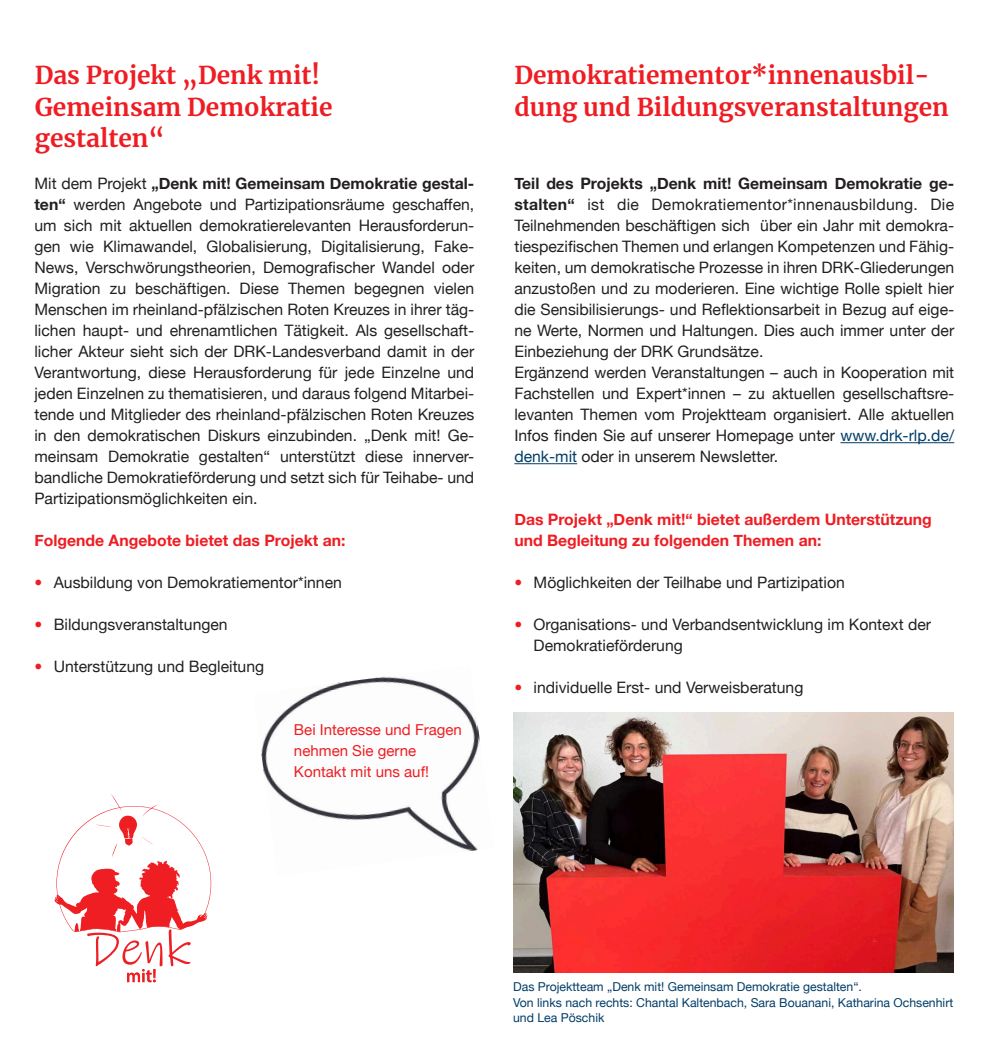
<style>
.page{position:relative;width:993px;height:1052px;background:#fff}
.page>*{position:absolute;margin:0;border:0;box-sizing:border-box;transform-origin:0 0}
.t1{font:700 24.5px/31.5px "Merriweather";color:#ee1d23}
.t2{font:15.75px/21px "Helvetica Neue";color:#231f20}
.t3{font:700 15.75px/21px "Helvetica Neue";color:#ee1d23}
.t4{font:15.05px/21px "Helvetica Neue";color:#ee1d23}
.t5{font:12.25px/15.8px "Helvetica Neue";color:#003d68}
.s1{font-weight:700}
.s2{font-weight:900;font-stretch:condensed;color:#ee1d23}
.s3{color:#003d68}
</style>
<div class="page">
<hr style="left:840px;top:442px;width:113px;height:1px;background:#003d68">
<hr style="left:514px;top:463px;width:63px;height:1px;background:#003d68">
<img style="left:513px;top:713px;width:440px;height:259px">
<img style="left:261px;top:676px;width:219px;height:175px">
<svg style="left:55px;top:794px;width:156px;height:188px"></svg>
<h1 class="t1" style="left:35px;top:59px;width:299px">Das Projekt „Denk mit!<br>Gemeinsam Demokratie gestalten“</h1>
<p class="t2" style="left:34px;top:174px;width:441px;text-align:justify">Mit dem Projekt <span class="s1">„Denk mit! Gemeinsam Demokratie gestal&shy;ten“</span> werden Angebote und Partizipationsräume geschaffen, um sich mit aktuellen demokratierelevanten Herausforderun&shy;gen wie Klimawandel, Globalisierung, Digitalisierung, Fake-News, Verschwörungstheorien, Demografischer Wandel oder Migration zu beschäftigen. Diese Themen begegnen vielen Menschen im rheinland-pfälzischen Roten Kreuzes in ihrer täg&shy;lichen haupt- und ehrenamtlichen Tätigkeit. Als gesellschaft&shy;licher Akteur sieht sich der DRK-Landesverband damit in der Verantwortung, diese Herausforderung für jede Einzelne und jeden Einzelnen zu thematisieren, und daraus folgend Mitarbei&shy;tende und Mitglieder des rheinland-pfälzischen Roten Kreuzes in den demokratischen Diskurs einzubinden. „Denk mit! Ge&shy;meinsam Demokratie gestalten“ unterstützt diese innerver&shy;bandliche Demokratieförderung und setzt sich für Teihabe- und Partizipationsmöglichkeiten ein.</p>
<p class="t3" style="left:34px;top:530px;width:312px">Folgende Angebote bietet das Projekt an:</p>
<p class="t2" style="left:34px;top:573px;width:309px"><span class="s2">•</span> Ausbildung von Demokratiementor*innen</p>
<p class="t2" style="left:34px;top:615px;width:195px"><span class="s2">•</span> Bildungsveranstaltungen</p>
<p class="t2" style="left:34px;top:657px;width:231px"><span class="s2">•</span> Unterstützung und Begleitung</p>
<p class="t4" style="left:294px;top:720px;width:169px">Bei Interesse und Fragen nehmen Sie gerne<br>Kontakt mit uns auf!</p>
<h1 class="t1" style="left:514px;top:59px;width:436px">Demokratiementor*innenausbil&shy;dung und Bildungsveranstaltungen</h1>
<p class="t2" style="left:514px;top:174px;width:441px"><span class="s1">Teil des Projekts „Denk mit! Gemeinsam Demokratie ge&shy;stalten“</span> ist die Demokratiementor*innenausbildung. Die Teilnehmenden beschäftigen sich über ein Jahr mit demokra&shy;tiespezifischen Themen und erlangen Kompetenzen und Fähig&shy;keiten, um demokratische Prozesse in ihren DRK-Gliederungen anzustoßen und zu moderieren. Eine wichtige Rolle spielt hier die Sensibilisierungs- und Reflektionsarbeit in Bezug auf eige&shy;ne Werte, Normen und Haltungen. Dies auch immer unter der Einbeziehung der DRK Grundsätze.<br>Ergänzend werden Veranstaltungen – auch in Kooperation mit Fachstellen und Expert*innen – zu aktuellen gesellschaftsre&shy;levanten Themen vom Projektteam organisiert. Alle aktuellen Infos finden Sie auf unserer Homepage unter <span class="s3">www.drk-rlp.de/ denk-mit</span> oder in unserem Newsletter.</p>
<p class="t3" style="left:514px;top:509px;width:419px">Das Projekt „Denk mit!“ bietet außerdem Unterstützung und Begleitung zu folgenden Themen an:</p>
<p class="t2" style="left:514px;top:573px;width:332px"><span class="s2">•</span> Möglichkeiten der Teilhabe und Partizipation</p>
<p class="t2" style="left:533px;top:615px;width:399px;text-indent:-19px"><span class="s2">•</span> Organisations- und Verbandsentwicklung im Kontext der<br>Demokratieförderung</p>
<p class="t2" style="left:514px;top:678px;width:290px"><span class="s2">•</span> individuelle Erst- und Verweisberatung</p>
<p class="t5" style="left:513px;top:979px;width:441px">Das Projektteam „Denk mit! Gemeinsam Demokratie gestalten“.<br>Von links nach rechts: Chantal Kaltenbach, Sara Bouanani, Katharina Ochsenhirt und Lea Pöschik</p>
</div>
